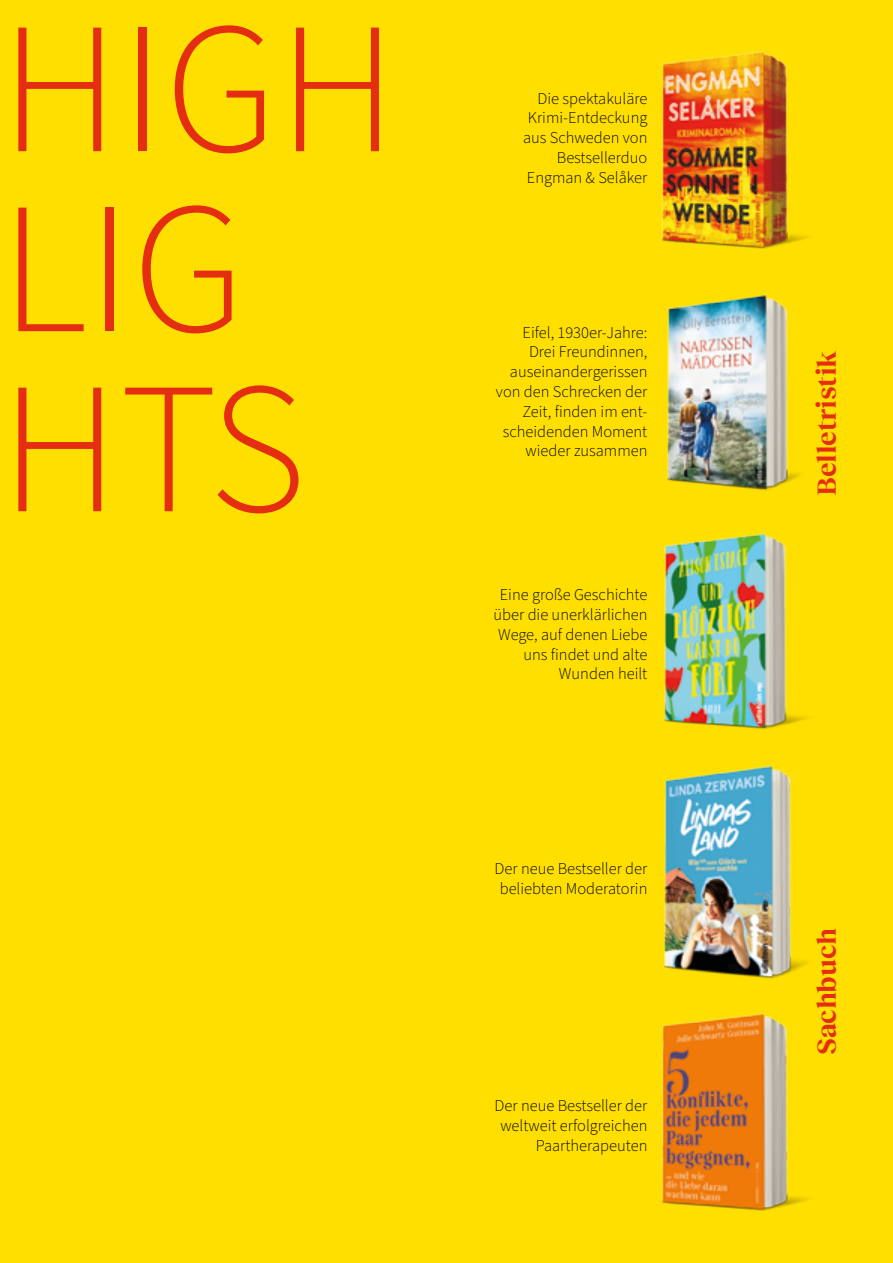
<style>
.page{position:relative;width:893px;height:1263px;background:#fff}
.page>*{position:absolute;margin:0;border:0;box-sizing:border-box;transform-origin:0 0}
.t1{font:300 187.5px/180px "Source Sans Pro";color:#e52d12}
.t2{font:700 27px "Reckless Neue";color:#e52d12}
.t3{font:300 16.5px/19.8px "Source Sans Pro";color:#000;text-align:right}
</style>
<div class="page">
<div style="left:0;top:1px;width:893px;height:1262px;background:#ffdf00"></div>
<img style="left:661px;top:51px;width:148px;height:198px">
<img style="left:667px;top:294px;width:133px;height:196px">
<img style="left:664px;top:533px;width:144px;height:196px">
<img style="left:661px;top:1013px;width:148px;height:198px">
<img style="left:664px;top:765px;width:143px;height:214px">
<h1 class="t1" style="left:0;top:5px;width:399px">HIGH<br>LIG<br>HTS</h1>
<p class="t3" style="left:523px;top:89px;width:126px">Die spektakuläre<br>Krimi-Entdeckung aus Schweden von<br>Bestsellerduo<br>Engman &amp; Selåker</p>
<p class="t3" style="left:496px;top:323px;width:153px">Eifel, 1930er-Jahre:<br>Drei Freundinnen, auseinandergerissen von den Schrecken der<br>Zeit, finden im ent&shy;scheidenden Moment wieder zusammen</p>
<p class="t3" style="left:494px;top:585px;width:155px">Eine große Geschichte über die unerklärlichen<br>Wege, auf denen Liebe uns findet und alte<br>Wunden heilt</p>
<p class="t3" style="left:495px;top:859px;width:154px;text-align:center">Der neue Bestseller der beliebten Moderatorin</p>
<p class="t3" style="left:495px;top:1096px;width:154px">Der neue Bestseller der weltweit erfolgreichen<br>Paartherapeuten</p>
<h2 class="t2" style="left:807px;top:496px;width:147px;rotate:-90deg">Belletristik</h2>
<h2 class="t2" style="left:807px;top:1055px;width:128px;rotate:-90deg">Sachbuch</h2>
</div>
